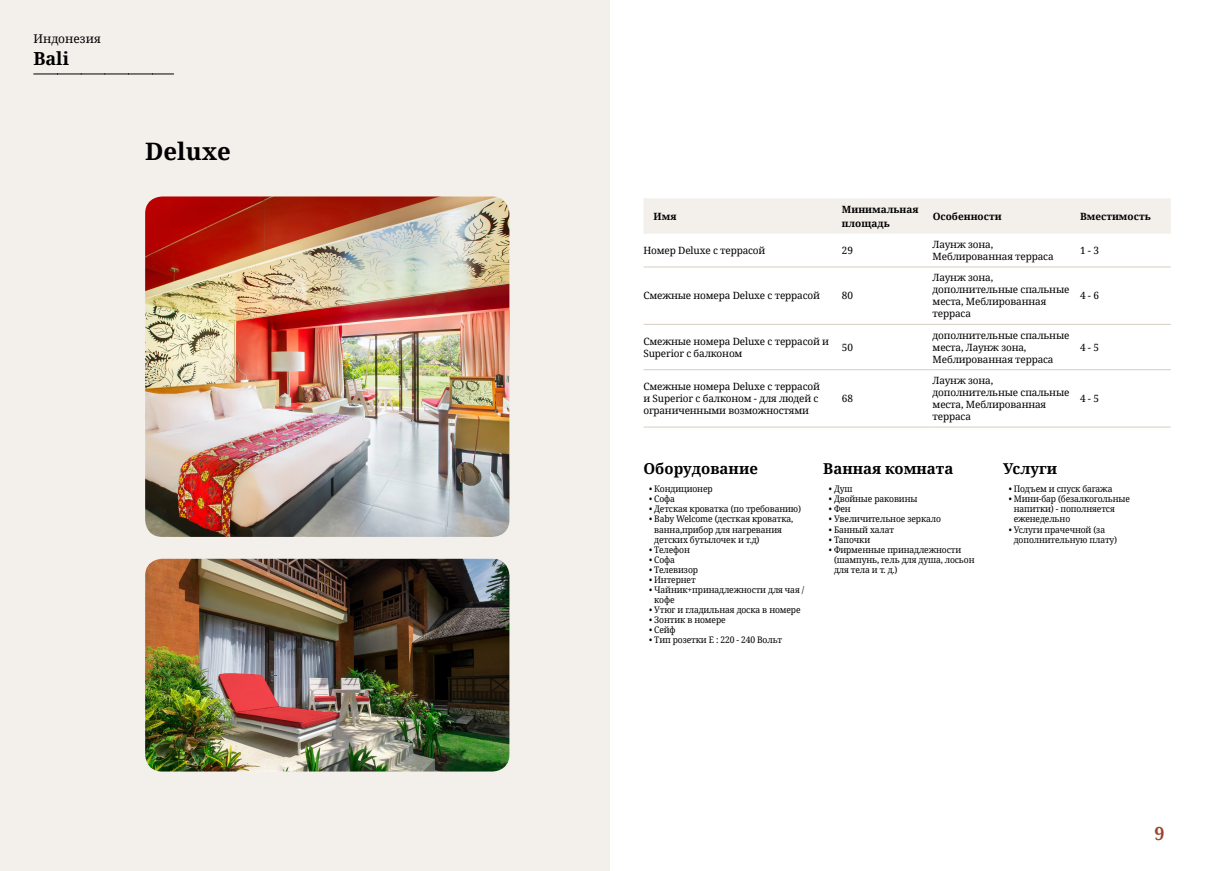
<style>
.page{position:relative;width:1219px;height:871px;background:#fff}
.page>*{position:absolute;margin:0;border:0;box-sizing:border-box;transform-origin:0 0}
.t1{font:700 24px "Noto Serif";color:#000}
.t2{font:700 18px "Noto Serif";color:#000}
.t3{font:700 18px "Noto Serif";color:#9d432c}
.t4{font:700 15px "Noto Serif";color:#000}
.t5{font:12px "Noto Serif";color:#000}
.t6{font:10px/12px "Noto Serif";letter-spacing:-.015em;color:#000}
.t7{font:700 10px/14px "Noto Serif";color:#000}
.t8{font:9px/10px "Noto Serif";letter-spacing:-.015em;color:#000;scale:.95 1}
</style>
<div class="page">
<div style="left:0;top:0;width:609px;height:870px;background:#f3f0ec"></div>
<img style="left:145px;top:196px;width:364px;height:340px">
<img style="left:145px;top:558px;width:364px;height:213px">
<svg style="left:34px;top:74px;width:140px;height:1px"></svg>
<div style="left:644px;top:198px;width:527px;height:35px;background:#f3f0ec"></div>
<hr style="left:643px;top:266px;width:199px;height:1px;background:#d7cdc1">
<hr style="left:842px;top:266px;width:91px;height:1px;background:#d7cdc1">
<hr style="left:933px;top:266px;width:147px;height:1px;background:#d7cdc1">
<hr style="left:1080px;top:266px;width:91px;height:1px;background:#d7cdc1">
<hr style="left:643px;top:324px;width:199px;height:1px;background:#d7cdc1">
<hr style="left:842px;top:324px;width:91px;height:1px;background:#d7cdc1">
<hr style="left:933px;top:324px;width:147px;height:1px;background:#d7cdc1">
<hr style="left:1080px;top:324px;width:91px;height:1px;background:#d7cdc1">
<hr style="left:643px;top:369px;width:199px;height:1px;background:#d7cdc1">
<hr style="left:842px;top:369px;width:91px;height:1px;background:#d7cdc1">
<hr style="left:933px;top:369px;width:147px;height:1px;background:#d7cdc1">
<hr style="left:1080px;top:369px;width:91px;height:1px;background:#d7cdc1">
<hr style="left:643px;top:426px;width:199px;height:1px;background:#d7cdc1">
<hr style="left:842px;top:426px;width:91px;height:1px;background:#d7cdc1">
<hr style="left:933px;top:426px;width:147px;height:1px;background:#d7cdc1">
<hr style="left:1080px;top:426px;width:91px;height:1px;background:#d7cdc1">
<h3 class="t5" style="left:33px;top:30px;width:69px">Индонезия</h3>
<h2 class="t2" style="left:33px;top:45px;width:37px">Bali</h2>
<h1 class="t1" style="left:145px;top:135px;width:87px">Deluxe</h1>
<p class="t7" style="left:653px;top:208px;width:24px">Имя</p>
<p class="t7" style="left:842px;top:201px;width:78px">Минимальная площадь</p>
<p class="t7" style="left:933px;top:208px;width:70px">Особенности</p>
<p class="t7" style="left:1080px;top:208px;width:72px">Вместимость</p>
<p class="t6" style="left:643px;top:244px;width:123px">Номер Deluxe с террасой</p>
<p class="t6" style="left:842px;top:244px;width:13px">29</p>
<p class="t6" style="left:933px;top:238px;width:122px">Лаунж зона,<br>Меблированная терраса</p>
<p class="t6" style="left:1080px;top:244px;width:20px">1 - 3</p>
<p class="t6" style="left:643px;top:289px;width:178px">Смежные номера Deluxe с террасой</p>
<p class="t6" style="left:842px;top:289px;width:13px">80</p>
<p class="t6" style="left:933px;top:271px;width:138px">Лаунж зона, дополнительные спальные места, Меблированная терраса</p>
<p class="t6" style="left:1080px;top:289px;width:20px">4 - 6</p>
<p class="t6" style="left:643px;top:334px;width:187px">Смежные номера Deluxe с террасой и<br>Superior с балконом</p>
<p class="t6" style="left:842px;top:340px;width:13px">50</p>
<p class="t6" style="left:933px;top:328px;width:138px">дополнительные спальные места, Лаунж зона,<br>Меблированная терраса</p>
<p class="t6" style="left:1080px;top:340px;width:20px">4 - 5</p>
<p class="t6" style="left:643px;top:380px;width:178px">Смежные номера Deluxe с террасой и Superior с балконом - для людей с ограниченными возможностями</p>
<p class="t6" style="left:933px;top:374px;width:138px">Лаунж зона, дополнительные спальные места, Меблированная терраса</p>
<p class="t6" style="left:842px;top:392px;width:13px">68</p>
<p class="t6" style="left:1080px;top:392px;width:20px">4 - 5</p>
<h3 class="t4" style="left:643px;top:458px;width:116px">Оборудование</h3>
<p class="t8" style="left:649px;top:483px;width:68px">• Кондиционер</p>
<p class="t8" style="left:649px;top:493px;width:29px">• Софа</p>
<p class="t8" style="left:649px;top:503px;width:161px">• Детская кроватка (по требованию)</p>
<p class="t8" style="left:654px;top:513px;width:148px;text-indent:-5px">• Baby Welcome (десткая кроватка, ванна,прибор для нагревания детских бутылочек и т.д)</p>
<p class="t8" style="left:649px;top:543px;width:44px">• Телефон</p>
<p class="t8" style="left:649px;top:553px;width:29px">• Софа</p>
<p class="t8" style="left:649px;top:563px;width:53px">• Телевизор</p>
<p class="t8" style="left:649px;top:573px;width:50px">• Интернет</p>
<p class="t8" style="left:654px;top:583px;width:159px;text-indent:-5px">• Чайник+принадлежности для чая / кофе</p>
<p class="t8" style="left:649px;top:603px;width:161px">• Утюг и гладильная доска в номере</p>
<p class="t8" style="left:649px;top:613px;width:82px">• Зонтик в номере</p>
<p class="t8" style="left:649px;top:623px;width:29px">• Сейф</p>
<p class="t8" style="left:649px;top:633px;width:142px">• Тип розетки E : 220 - 240 Вольт</p>
<h3 class="t4" style="left:823px;top:458px;width:132px">Ванная комната</h3>
<p class="t8" style="left:829px;top:483px;width:26px">• Душ</p>
<p class="t8" style="left:829px;top:493px;width:95px">• Двойные раковины</p>
<p class="t8" style="left:829px;top:503px;width:24px">• Фен</p>
<p class="t8" style="left:829px;top:513px;width:119px">• Увеличительное зеркало</p>
<p class="t8" style="left:829px;top:523px;width:70px">• Банный халат</p>
<p class="t8" style="left:829px;top:533px;width:45px">• Тапочки</p>
<p class="t8" style="left:834px;top:543px;width:149px;text-indent:-5px">• Фирменные принадлежности (шампунь, гель для душа, лосьон для тела и т. д.)</p>
<h3 class="t4" style="left:1003px;top:458px;width:55px">Услуги</h3>
<p class="t8" style="left:1009px;top:483px;width:111px">• Подъем и спуск багажа</p>
<p class="t8" style="left:1014px;top:493px;width:124px;text-indent:-5px">• Мини-бар (безалкогольные напитки) - пополняется еженедельно</p>
<p class="t8" style="left:1014px;top:523px;width:110px;text-indent:-5px">• Услуги прачечной (за дополнительную плату)</p>
<h2 class="t3" style="left:1154px;top:820px;width:12px">9</h2>
</div>
